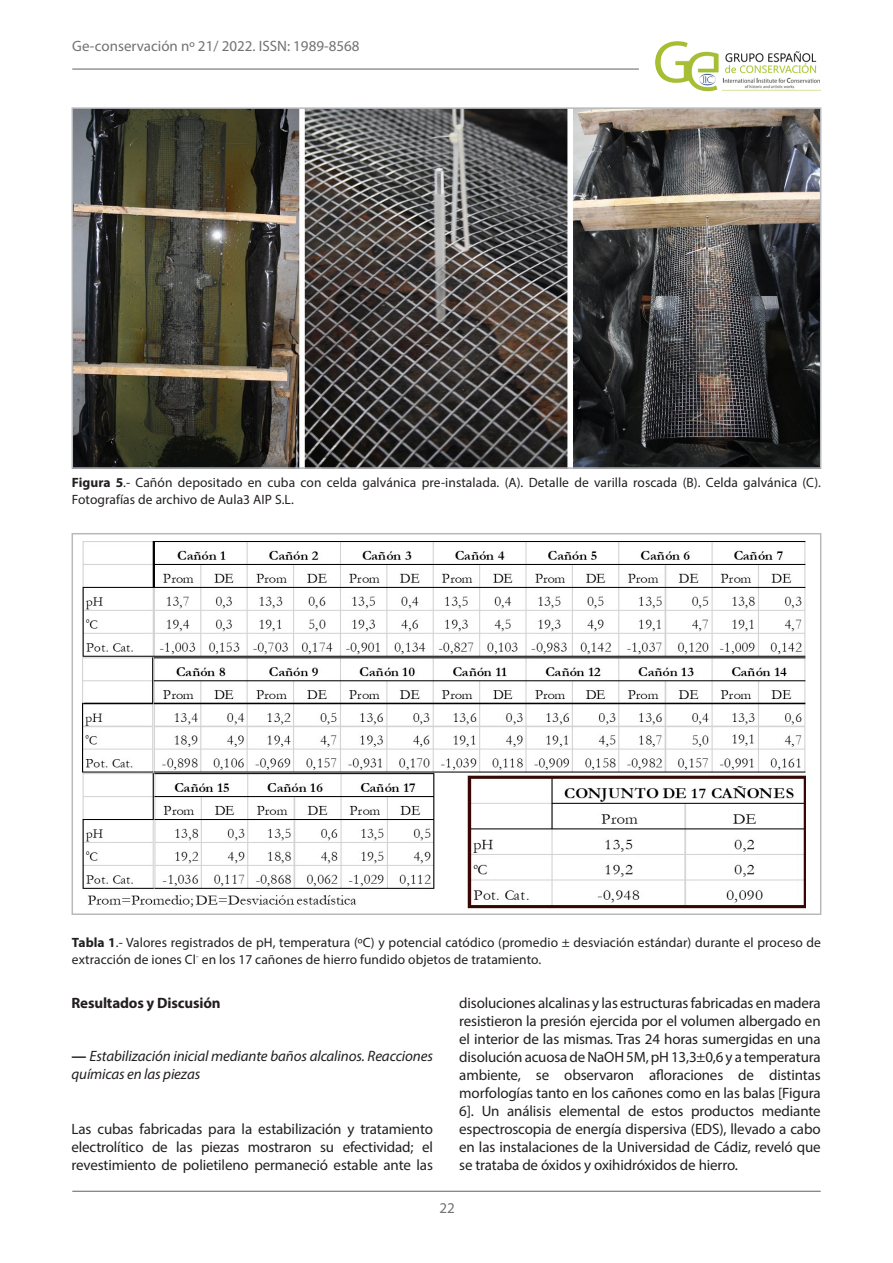
<style>
.page{position:relative;width:893px;height:1263px;background:#fff}
.page>*{position:absolute;margin:0;border:0;box-sizing:border-box;transform-origin:0 0}
.Tipo_de_texto{font:15px/18px "Myriad Pro";letter-spacing:-.01em;color:#231f20;text-align:justify}
.negrita_titulito{font:italic 15px/18px "Myriad Pro";letter-spacing:-.01em;color:#231f20}
.t1{font:15px "Myriad Pro";color:#717275}
.Tipo_de_texto-2{font:700 15px "Myriad Pro";letter-spacing:-.01em;color:#231f20}
.Pies_de_foto{font:13.5px/16.5px "Myriad Pro";letter-spacing:.005em;color:#231f20}
.s1{font-weight:700}
.s2{font-weight:700;font-style:normal}
</style>
<div class="page">
<hr style="left:72px;top:68px;width:567px;height:2px;background:#717275">
<hr style="left:72px;top:1191px;width:749px;height:1px;background:#717275">
<img style="left:654px;top:41px;width:167px;height:51px">
<img style="left:75px;top:110px;width:743px;height:356px">
<div style="left:72px;top:107px;width:749px;height:362px;border:2px solid #b8b9bc"></div>
<img style="left:83px;top:541px;width:723px;height:368px">
<div style="left:72px;top:533px;width:749px;height:382px;border:2px solid #b8b9bc"></div>
<p class="t1" style="left:72px;top:37px;width:289px">Ge-conservación nº 21/ 2022. ISSN: 1989-8568</p>
<p class="Pies_de_foto" style="left:72px;top:474px;width:751px"><span class="s1">Figura 5</span>.- Cañón depositado en cuba con celda galvánica pre-instalada. (A). Detalle de varilla roscada (B). Celda galvánica (C).<br>Fotografías de archivo de Aula3 AIP S.L.</p>
<p class="Pies_de_foto" style="left:72px;top:934px;width:751px"><span class="s1">Tabla 1</span>.- Valores registrados de pH, temperatura (ºC) y potencial catódico (promedio ± desviación estándar) durante el proceso de extracción de iones Cl<sup>-</sup> en los 17 cañones de hierro fundido objetos de tratamiento.</p>
<p class="Tipo_de_texto" style="left:459px;top:994px;width:363px">disoluciones alcalinas y las estructuras fabricadas en madera resistieron la presión ejercida por el volumen albergado en el interior de las mismas. Tras 24 horas sumergidas en una disolución acuosa de NaOH 5M, pH 13,3±0,6 y a temperatura ambiente, se observaron afloraciones de distintas morfologías tanto en los cañones como en las balas [Figura 6]. Un análisis elemental de estos productos mediante espectroscopia de energía dispersiva (EDS), llevado a cabo en las instalaciones de la Universidad de Cádiz, reveló que se trataba de óxidos y oxihidróxidos de hierro.</p>
<p class="Tipo_de_texto-2" style="left:72px;top:993px;width:151px">Resultados y Discusión</p>
<p class="negrita_titulito" style="left:72px;top:1047px;width:363px"><span class="s2">—</span> Estabilización inicial mediante baños alcalinos. Reacciones químicas en las piezas</p>
<p class="Tipo_de_texto" style="left:72px;top:1120px;width:363px">Las cubas fabricadas para la estabilización y tratamiento electrolítico de las piezas mostraron su efectividad; el revestimiento de polietileno permaneció estable ante las</p>
<p class="t1" style="left:439px;top:1198px;width:17px">22</p>
</div>
